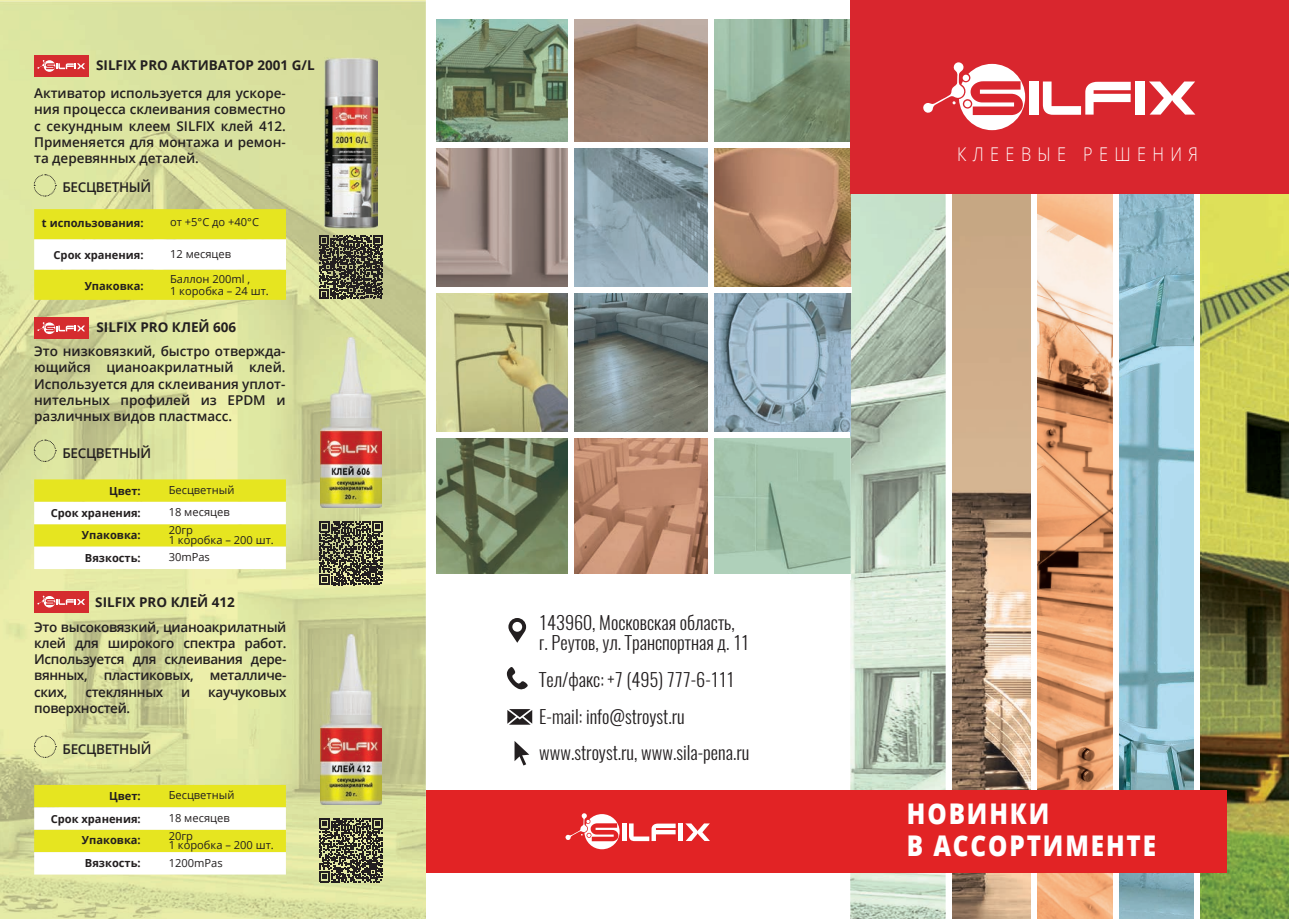
<style>
.page{position:relative;width:1289px;height:919px;background:#fff}
.page>*{position:absolute;margin:0;border:0;box-sizing:border-box;transform-origin:0 0}
.t1{font:800 28.5px/31.8px "Open Sans";letter-spacing:.075em;color:#fff;scale:.85 1}
.t2{font:300 18.9px "Open Sans";letter-spacing:.395em;color:#fff;scale:.85 1}
.t3{font:300 18.3px/36.8px "Oswald";color:#231f20}
.t4{font:600 13.5px/16.2px "Open Sans";letter-spacing:-.025em;color:#231f20;text-align:justify}
.t5{font:700 13.5px "Open Sans";color:#231f20}
.t6{font:11.1px/9.1px "Open Sans";color:#231f20}
.t7{font:700 11.1px "Open Sans";color:#231f20}
</style>
<div class="page">
<img style="left:0;top:1px;width:426px;height:917px">
<svg style="left:507px;top:667px;width:20px;height:22px"></svg>
<svg style="left:508px;top:618px;width:18px;height:24px"></svg>
<svg style="left:514px;top:741px;width:15px;height:24px"></svg>
<svg style="left:507px;top:709px;width:25px;height:15px"></svg>
<img style="left:850px;top:194px;width:95px;height:724px">
<img style="left:951px;top:194px;width:79px;height:724px">
<img style="left:1036px;top:194px;width:252px;height:724px">
<img style="left:1199px;top:194px;width:2px;height:724px">
<img style="left:321px;top:634px;width:60px;height:170px">
<img style="left:324px;top:58px;width:53px;height:170px">
<img style="left:321px;top:337px;width:60px;height:171px">
<div style="left:34px;top:317px;width:55px;height:22px;background:#d52c2f"></div>
<svg style="left:37px;top:322px;width:48px;height:12px"></svg>
<div style="left:34px;top:591px;width:55px;height:21px;background:#d52c2f"></div>
<svg style="left:37px;top:595px;width:48px;height:12px"></svg>
<svg style="left:33px;top:735px;width:24px;height:23px"></svg>
<svg style="left:33px;top:439px;width:23px;height:23px"></svg>
<svg style="left:33px;top:174px;width:23px;height:23px"></svg>
<svg style="left:34px;top:784px;width:252px;height:90px"></svg>
<svg style="left:34px;top:479px;width:252px;height:90px"></svg>
<svg style="left:34px;top:209px;width:252px;height:91px"></svg>
<div style="left:34px;top:55px;width:55px;height:22px;background:#d52c2f"></div>
<svg style="left:37px;top:60px;width:48px;height:12px"></svg>
<svg style="left:319px;top:235px;width:64px;height:64px;background:#535141"></svg>
<svg style="left:319px;top:521px;width:64px;height:64px;background:#5e5d49"></svg>
<svg style="left:319px;top:818px;width:64px;height:64px;background:#62614b"></svg>
<img style="left:714px;top:148px;width:136px;height:284px">
<img style="left:714px;top:19px;width:136px;height:123px">
<img style="left:714px;top:438px;width:136px;height:136px">
<img style="left:436px;top:19px;width:272px;height:555px">
<div style="left:1113px;top:194px;width:5px;height:724px;background:#fff"></div>
<div style="left:568px;top:0;width:5px;height:580px;background:#fff"></div>
<div style="left:431px;top:142px;width:420px;height:6px;background:#fff"></div>
<div style="left:431px;top:287px;width:420px;height:6px;background:#fff"></div>
<div style="left:429px;top:432px;width:421px;height:6px;background:#fff"></div>
<div style="left:430px;top:574px;width:421px;height:6px;background:#fff"></div>
<div style="left:1194px;top:194px;width:5px;height:724px;background:#fff"></div>
<div style="left:426px;top:789px;width:800px;height:83px;background:#e22325"></div>
<svg style="left:565px;top:813px;width:54px;height:36px"></svg>
<div style="left:621px;top:823px;width:5px;height:18px;background:#fff"></div>
<svg style="left:685px;top:823px;width:25px;height:17px"></svg>
<div style="left:678px;top:823px;width:5px;height:18px;background:#fff"></div>
<svg style="left:629px;top:823px;width:46px;height:18px"></svg>
<div style="left:850px;top:0;width:438px;height:194px;background:#d9262e"></div>
<svg style="left:923px;top:62px;width:102px;height:68px"></svg>
<div style="left:1029px;top:82px;width:9px;height:33px;background:#fff"></div>
<svg style="left:1149px;top:81px;width:46px;height:34px"></svg>
<div style="left:1135px;top:81px;width:9px;height:34px;background:#fff"></div>
<svg style="left:1042px;top:81px;width:88px;height:34px"></svg>
<p class="t5" style="left:96px;top:55px;width:220px">SILFIX PRO АКТИВАТОР 2001 G/L</p>
<p class="t4" style="left:34px;top:85px;width:253px">Активатор используется для ускоре&shy;ния процесса склеивания совместно с секундным клеем SILFIX клей 412.<br>Применяется для монтажа и ремон&shy;та деревянных деталей.</p>
<p class="t4" style="left:62px;top:179px;width:90px">БЕСЦВЕТНЫЙ</p>
<p class="t7" style="left:42px;top:215px;width:103px">t использования:</p>
<p class="t7" style="left:54px;top:247px;width:92px">Срок хранения:</p>
<p class="t7" style="left:85px;top:278px;width:60px">Упаковка:</p>
<p class="t6" style="left:170px;top:217px;width:91px">от +5°С до +40°С</p>
<p class="t6" style="left:170px;top:249px;width:63px">12 месяцев</p>
<p class="t6" style="left:170px;top:273px;width:100px;line-height:12.3px">Баллон 200ml ,<br>1 коробка – 24 шт.</p>
<p class="t5" style="left:97px;top:318px;width:141px">SILFIX PRO КЛЕЙ 606</p>
<p class="t4" style="left:34px;top:343px;width:253px">Это низковязкий, быстро отвержда&shy;ющийся цианоакрилатный клей.<br>Используется для склеивания уплот&shy;нительных профилей из EPDM и различных видов пластмасс.</p>
<p class="t4" style="left:62px;top:444px;width:90px">БЕСЦВЕТНЫЙ</p>
<p class="t7" style="left:109px;top:483px;width:33px">Цвет:</p>
<p class="t6" style="left:169px;top:485px;width:67px">Бесцветный</p>
<p class="t7" style="left:51px;top:505px;width:92px">Срок хранения:</p>
<p class="t6" style="left:169px;top:507px;width:63px">18 месяцев</p>
<p class="t7" style="left:82px;top:527px;width:60px">Упаковка:</p>
<p class="t6" style="left:169px;top:525px;width:107px">20гр<br>1 коробка – 200 шт.</p>
<p class="t7" style="left:85px;top:550px;width:57px">Вязкость:</p>
<p class="t6" style="left:169px;top:552px;width:43px">30mPas</p>
<p class="t5" style="left:95px;top:592px;width:141px">SILFIX PRO КЛЕЙ 412</p>
<p class="t4" style="left:34px;top:618px;width:254px">Это высоковязкий, цианоакрилатный клей для широкого спектра работ.<br>Используется для склеивания дере&shy;вянных, пластиковых, металличе&shy;ских,</p>
<p class="t4" style="left:85px;top:683px;width:80px">стеклянных</p>
<p class="t4" style="left:181px;top:683px;width:11px">и</p>
<p class="t4" style="left:208px;top:683px;width:80px">каучуковых</p>
<p class="t4" style="left:34px;top:699px;width:98px">поверхностей.</p>
<p class="t4" style="left:63px;top:740px;width:90px">БЕСЦВЕТНЫЙ</p>
<p class="t7" style="left:109px;top:788px;width:33px">Цвет:</p>
<p class="t6" style="left:169px;top:790px;width:67px">Бесцветный</p>
<p class="t7" style="left:51px;top:810px;width:92px">Срок хранения:</p>
<p class="t6" style="left:169px;top:813px;width:63px">18 месяцев</p>
<p class="t7" style="left:82px;top:832px;width:60px">Упаковка:</p>
<p class="t6" style="left:169px;top:830px;width:107px">20гр<br>1 коробка – 200 шт.</p>
<p class="t7" style="left:85px;top:855px;width:57px">Вязкость:</p>
<p class="t6" style="left:169px;top:857px;width:55px">1200mPas</p>
<h2 class="t2" style="left:957px;top:141px;width:285px">КЛЕЕВЫЕ РЕШЕНИЯ</h2>
<h3 class="t3" style="left:539px;top:613px;width:211px;line-height:19.6px">143960, Московская область,<br>г. Реутов, ул. Транспортная д. 11</h3>
<h3 class="t3" style="left:539px;top:661px;width:211px">Тел/факс: +7 (495) 777-6-111<br>E-mail: info@stroyst.ru www.stroyst.ru, www.sila-pena.ru</h3>
<h1 class="t1" style="left:906px;top:795px;width:294px">НОВИНКИ<br>В АССОРТИМЕНТЕ</h1>
</div>
